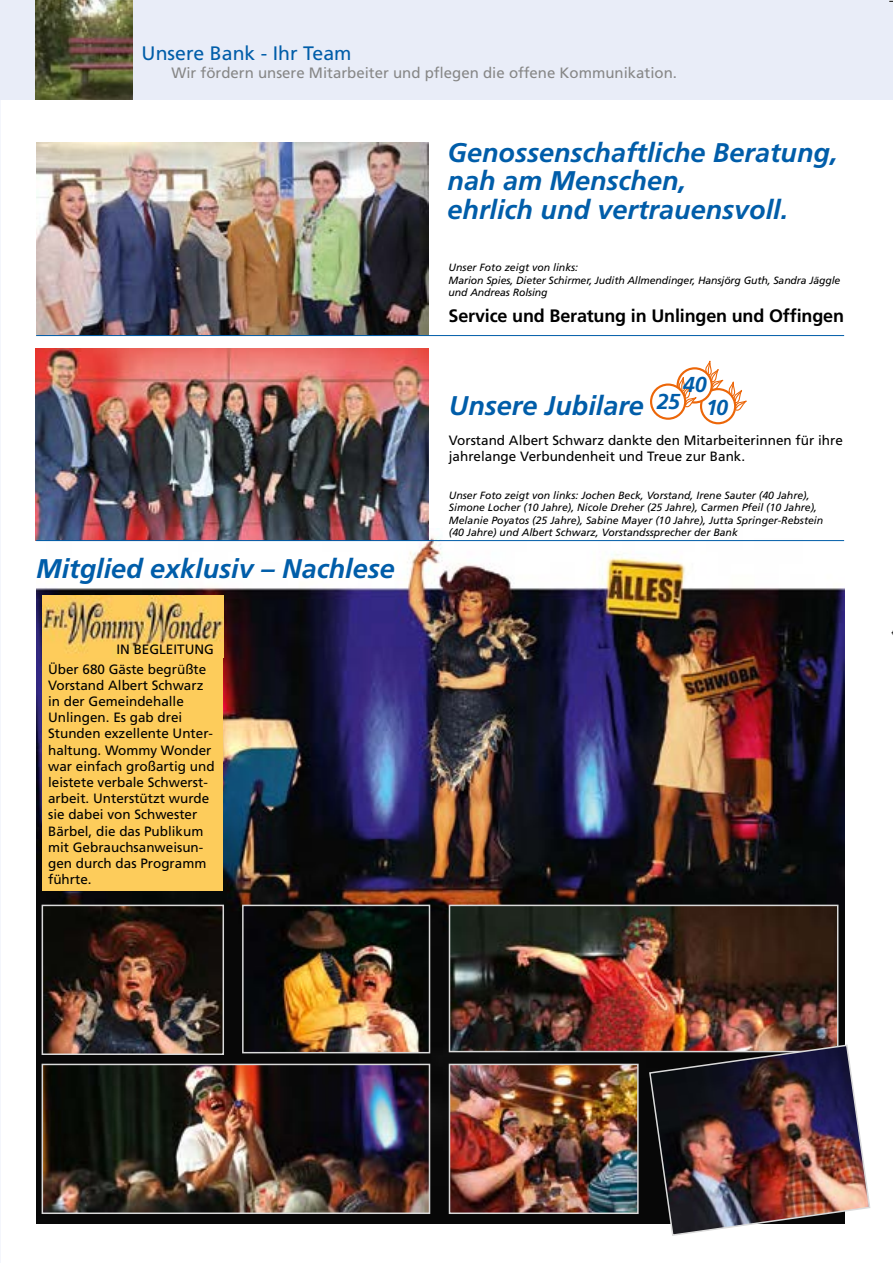
<style>
.page{position:relative;width:893px;height:1263px;background:#fff}
.page>*{position:absolute;margin:0;border:0;box-sizing:border-box;transform-origin:0 0}
.t1{font:italic 700 27px/28.5px "Frutiger";color:#005da9}
.t2{font:italic 700 21.6px "Frutiger";color:#005da9}
.t3{font:19.5px "Frutiger";color:#005da9}
.t4{font:700 18px "Frutiger";letter-spacing:-.01em;color:#000}
.t5{font:15px "Frutiger";color:#878787}
.t6{font:13.5px/16.2px "Frutiger";color:#000}
.t7{font:italic 10.5px/12.6px "Frutiger";color:#000}
</style>
<div class="page">
<img style="left:36px;top:536px;width:808px;height:688px">
<div style="left:0;top:0;width:893px;height:99px;background:#e9edf8"></div>
<img style="left:36px;top:0;width:97px;height:99px">
<img style="left:36px;top:348px;width:393px;height:192px">
<div style="left:650px;top:383px;width:36px;height:37px;border:2px solid #ec6608;border-radius:50%"></div>
<svg style="left:675px;top:361px;width:72px;height:64px"></svg>
<img style="left:36px;top:143px;width:393px;height:192px">
<hr style="left:36px;top:335px;width:808px;height:1px;background:#005da9">
<hr style="left:36px;top:540px;width:808px;height:1px;background:#005da9">
<img style="left:245px;top:908px;width:182px;height:142px">
<div style="left:242px;top:905px;width:188px;height:148px;border:2px solid #dadada"></div>
<img style="left:45px;top:908px;width:176px;height:144px">
<div style="left:42px;top:905px;width:182px;height:150px;border:2px solid #dadada"></div>
<img style="left:452px;top:908px;width:383px;height:141px">
<div style="left:449px;top:905px;width:389px;height:147px;border:2px solid #dadada"></div>
<img style="left:452px;top:1067px;width:184px;height:144px">
<div style="left:449px;top:1064px;width:190px;height:150px;border:2px solid #dadada"></div>
<img style="left:648px;top:1043px;width:223px;height:193px">
<img style="left:45px;top:1067px;width:382px;height:144px">
<div style="left:42px;top:1064px;width:388px;height:150px;border:2px solid #dadada"></div>
<div style="left:43px;top:596px;width:180px;height:295px;background:#fdcc5b"></div>
<img style="left:43px;top:596px;width:180px;height:61px">
<h3 class="t3" style="left:142px;top:42px;width:211px">Unsere Bank - Ihr Team</h3>
<p class="t5" style="left:171px;top:64px;width:507px">Wir fördern unsere Mitarbeiter und pflegen die offene Kommunikation.</p>
<h1 class="t1" style="left:448px;top:138px;width:392px">Genossenschaftliche Beratung, nah am Menschen,<br>ehrlich und vertrauensvoll.</h1>
<p class="t7" style="left:449px;top:261px;width:393px">Unser Foto zeigt von links:<br>Marion Spies, Dieter Schirmer, Judith Allmendinger, Hansjörg Guth, Sandra Jäggle und Andreas Rolsing</p>
<h3 class="t4" style="left:449px;top:305px;width:397px">Service und Beratung in Unlingen und Offingen</h3>
<h1 class="t1" style="left:36px;top:554px;width:360px">Mitglied exklusiv – Nachlese</h1>
<p class="t6" style="left:116px;top:641px;width:99px">IN BEGLEITUNG</p>
<p class="t6" style="left:48px;top:661px;width:168px">Über 680 Gäste begrüßte<br>Vorstand Albert Schwarz in der Gemeindehalle<br>Unlingen. Es gab drei<br>Stunden exzellente Unter&shy;haltung. Wommy Wonder war einfach großartig und leistete verbale Schwerst&shy;arbeit. Unterstützt wurde sie dabei von Schwester<br>Bärbel, die das Publikum mit Gebrauchsanweisun&shy;gen durch das Programm führte.</p>
<h2 class="t2" style="left:683px;top:372px;width:25px">40</h2>
<h2 class="t2" style="left:657px;top:392px;width:73px">25 10</h2>
<h1 class="t1" style="left:449px;top:391px;width:197px">Unsere Jubilare</h1>
<p class="t6" style="left:449px;top:432px;width:395px">Vorstand Albert Schwarz dankte den Mitarbeiterinnen für ihre jahrelange Verbundenheit und Treue zur Bank.</p>
<p class="t7" style="left:449px;top:488px;width:376px">Unser Foto zeigt von links: Jochen Beck, Vorstand, Irene Sauter (40 Jahre), Simone Locher (10 Jahre), Nicole Dreher (25 Jahre), Carmen Pfeil (10 Jahre), Melanie Poyatos (25 Jahre), Sabine Mayer (10 Jahre), Jutta Springer-Rebstein (40 Jahre) und Albert Schwarz, Vorstandssprecher der Bank</p>
</div>
